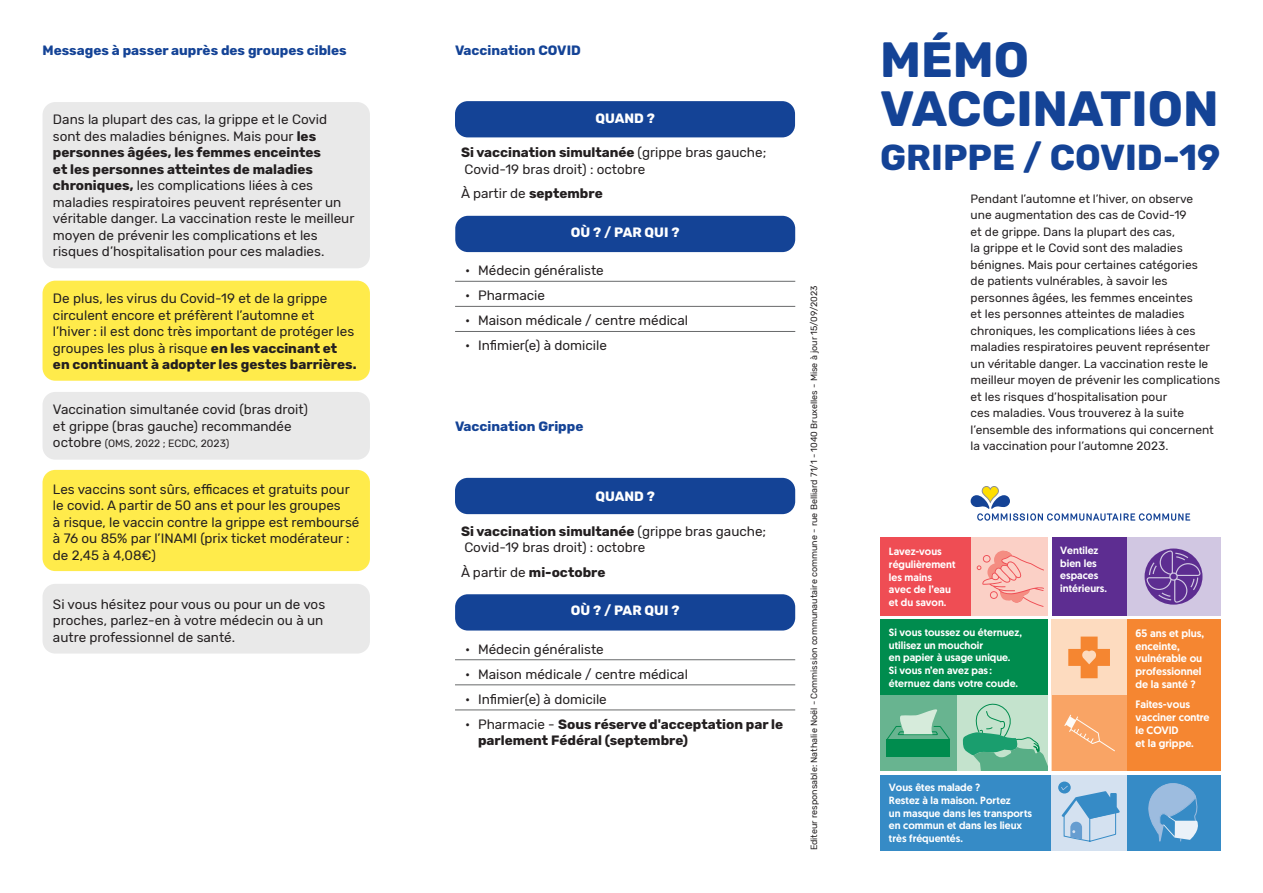
<style>
.page{position:relative;width:1263px;height:893px;background:#fff}
.page>*{position:absolute;margin:0;border:0;box-sizing:border-box;transform-origin:0 0}
.t1{font:700 49.35px/49.3px "Rubik";color:#144396}
.t2{font:700 36px "Rubik";color:#144396}
.t3{font:13.5px/16.5px "Rubik";color:#231f20}
.t4{font:700 13.5px/16.5px "Rubik";color:#231f20}
.t5{font:700 13.5px "Rubik";color:#144396}
.t6{font:700 13.5px "Rubik";color:#fff}
.t7{font:12px/16.5px "Rubik";color:#231f20}
.t8{font:500 10.8px/12.9px "Geomanist";color:#fff}
.t9{font:500 10.5px/12.6px "Geomanist";color:#fff}
.t10{font:10.5px "Rubik";color:#231f20}
.t11{font:9px "Rubik";color:#231f20}
.s1{font-weight:700}
.s2{font-size:13.5px}
.s3{font-weight:400}
</style>
<div class="page">
<svg style="left:971px;top:486px;width:219px;height:35px"></svg>
<div style="left:43px;top:102px;width:327px;height:166px;background:#e9e9e9;border-radius:13px"></div>
<div style="left:43px;top:281px;width:327px;height:100px;background:#ffeb4b;border-radius:13px"></div>
<div style="left:43px;top:392px;width:327px;height:68px;background:#e9e9e9;border-radius:13px"></div>
<div style="left:43px;top:470px;width:327px;height:101px;background:#ffeb4b;border-radius:13px"></div>
<div style="left:43px;top:584px;width:327px;height:70px;background:#e9e9e9;border-radius:13px"></div>
<div style="left:455px;top:216px;width:340px;height:36px;background:#144396;border-radius:13px"></div>
<div style="left:455px;top:101px;width:340px;height:36px;background:#144396;border-radius:13px"></div>
<hr style="left:455px;top:281px;width:340px;height:1px;background:#686a6b">
<hr style="left:455px;top:306px;width:340px;height:1px;background:#686a6b">
<hr style="left:455px;top:331px;width:340px;height:1px;background:#686a6b">
<div style="left:455px;top:594px;width:340px;height:36px;background:#144396;border-radius:13px"></div>
<div style="left:455px;top:478px;width:340px;height:36px;background:#144396;border-radius:13px"></div>
<hr style="left:455px;top:659px;width:340px;height:1px;background:#686a6b">
<hr style="left:455px;top:685px;width:340px;height:1px;background:#686a6b">
<hr style="left:455px;top:710px;width:340px;height:1px;background:#686a6b">
<div style="left:880px;top:538px;width:91px;height:78px;background:#ef4d54"></div>
<div style="left:971px;top:538px;width:77px;height:78px;background:#fbd0c6"></div>
<svg style="left:977px;top:551px;width:67px;height:56px"></svg>
<div style="left:880px;top:620px;width:168px;height:75px;background:#008c4e"></div>
<div style="left:880px;top:695px;width:77px;height:76px;background:#68b490"></div>
<div style="left:957px;top:695px;width:91px;height:76px;background:#c4e3cd"></div>
<svg style="left:962px;top:703px;width:86px;height:68px"></svg>
<div style="left:887px;top:739px;width:63px;height:18px;background:#008c4e"></div>
<svg style="left:886px;top:709px;width:64px;height:32px"></svg>
<div style="left:1052px;top:538px;width:77px;height:78px;background:#5d2d91"></div>
<div style="left:1126px;top:538px;width:94px;height:78px;background:#d1c7e2"></div>
<svg style="left:1144px;top:548px;width:58px;height:57px"></svg>
<div style="left:1052px;top:620px;width:74px;height:151px;background:#fddbbf"></div>
<div style="left:1126px;top:620px;width:94px;height:151px;background:#f58631"></div>
<svg style="left:1068px;top:637px;width:42px;height:41px"></svg>
<div style="left:880px;top:775px;width:340px;height:75px;background:#368bc6"></div>
<div style="left:1051px;top:775px;width:76px;height:75px;background:#d4e1f0"></div>
<svg style="left:1148px;top:783px;width:50px;height:59px"></svg>
<div style="left:1052px;top:695px;width:74px;height:76px;background:#f9a465"></div>
<svg style="left:1064px;top:715px;width:51px;height:36px"></svg>
<svg style="left:1058px;top:781px;width:13px;height:12px"></svg>
<svg style="left:1060px;top:783px;width:60px;height:59px"></svg>
<p class="t5" style="left:43px;top:42px;width:306px">Messages à passer auprès des groupes cibles</p>
<p class="t3" style="left:53px;top:112px;width:303px">Dans la plupart des cas, la grippe et le Covid sont des maladies bénignes. Mais pour <span class="s1">les personnes âgées, les femmes enceintes<br>et les personnes atteintes de maladies chroniques,</span> les complications liées à ces maladies respiratoires peuvent représenter un véritable danger. La vaccination reste le meilleur moyen de prévenir les complications et les risques d’hospitalisation pour ces maladies.</p>
<p class="t3" style="left:53px;top:290px;width:305px">De plus, les virus du Covid-19 et de la grippe circulent encore et préfèrent l’automne et<br>l’hiver : il est donc très important de protéger les groupes les plus à risque <span class="s1">en les vaccinant et en continuant à adopter les gestes barrières.</span></p>
<p class="t3" style="left:53px;top:402px;width:256px">Vaccination simultanée covid (bras droit) et grippe (bras gauche) recommandée</p>
<p class="t10" style="left:53px;top:438px;width:178px"><span class="s2">octobre</span> (OMS, 2022 ; ECDC, 2023)</p>
<p class="t3" style="left:53px;top:481px;width:308px">Les vaccins sont sûrs, efficaces et gratuits pour le covid. A partir de 50 ans et pour les groupes<br>à risque, le vaccin contre la grippe est remboursé à 76 ou 85% par l’INAMI (prix ticket modérateur : de 2,45 à 4,08€)</p>
<p class="t3" style="left:53px;top:596px;width:274px">Si vous hésitez pour vous ou pour un de vos proches, parlez-en à votre médecin ou à un autre professionnel de santé.</p>
<p class="t5" style="left:455px;top:43px;width:127px">Vaccination COVID</p>
<p class="t6" style="left:595px;top:110px;width:61px">QUAND ?</p>
<p class="t3" style="left:461px;top:145px;width:307px"><span class="s1">Si vaccination simultanée</span> (grippe bras gauche;<br>Covid-19 bras droit) : octobre</p>
<p class="t3" style="left:461px;top:186px;width:143px">À partir de <span class="s1">septembre</span></p>
<p class="t6" style="left:571px;top:224px;width:110px">OÙ ? / PAR QUI ?</p>
<p class="t3" style="left:465px;top:263px;width:140px">• Médecin généraliste</p>
<p class="t3" style="left:465px;top:288px;width:81px">• Pharmacie</p>
<p class="t3" style="left:465px;top:313px;width:224px">• Maison médicale / centre médical</p>
<p class="t3" style="left:465px;top:338px;width:143px">• Infimier(e) à domicile</p>
<p class="t5" style="left:455px;top:419px;width:130px">Vaccination Grippe</p>
<p class="t6" style="left:595px;top:488px;width:61px">QUAND ?</p>
<p class="t3" style="left:461px;top:523px;width:307px"><span class="s1">Si vaccination simultanée</span> (grippe bras gauche;<br>Covid-19 bras droit) : octobre</p>
<p class="t4" style="left:461px;top:564px;width:146px"><span class="s3">À partir de</span> mi-octobre</p>
<p class="t6" style="left:571px;top:603px;width:110px">OÙ ? / PAR QUI ?</p>
<p class="t3" style="left:465px;top:641px;width:140px">• Médecin généraliste</p>
<p class="t3" style="left:465px;top:666px;width:224px">• Maison médicale / centre médical</p>
<p class="t3" style="left:465px;top:691px;width:143px">• Infimier(e) à domicile</p>
<p class="t4" style="left:478px;top:716px;width:307px;text-indent:-13px"><span class="s3">• Pharmacie -</span> Sous réserve d'acceptation par le parlement Fédéral (septembre)</p>
<p class="t11" style="left:809px;top:850px;width:567px;rotate:-90deg">Editeur responsable: Nathalie Noël - Commission communautaire commune - rue Belliard 71/1 - 1040 Bruxelles - Mise à jour 15/09/2023</p>
<h1 class="t1" style="left:880px;top:37px;width:340px">MÉMO<br>VACCINATION</h1>
<h2 class="t2" style="left:880px;top:136px;width:342px">GRIPPE / COVID-19</h2>
<p class="t7" style="left:971px;top:190px;width:251px">Pendant l’automne et l’hiver, on observe<br>une augmentation des cas de Covid-19<br>et de grippe. Dans la plupart des cas,<br>la grippe et le Covid sont des maladies bénignes. Mais pour certaines catégories<br>de patients vulnérables, à savoir les personnes âgées, les femmes enceintes<br>et les personnes atteintes de maladies chroniques, les complications liées à ces maladies respiratoires peuvent représenter un véritable danger. La vaccination reste le meilleur moyen de prévenir les complications et les risques d’hospitalisation pour<br>ces maladies. Vous trouverez à la suite l’ensemble des informations qui concernent la vaccination pour l’automne 2023.</p>
<p class="t9" style="left:889px;top:545px;width:68px">Lavez-vous régulièrement les mains avec de l’eau et du savon.</p>
<p class="t9" style="left:889px;top:626px;width:134px">Si vous toussez ou éternuez, utilisez un mouchoir<br>en papier à usage unique.<br>Si vous n’en avez pas : éternuez dans votre coude.</p>
<p class="t9" style="left:1060px;top:544px;width:48px">Ventilez bien les espaces intérieurs.</p>
<p class="t9" style="left:889px;top:781px;width:145px">Vous êtes malade ?<br>Restez à la maison. Portez<br>un masque dans les transports en commun et dans les lieux très fréquentés.</p>
<p class="t8" style="left:1135px;top:626px;width:70px">65 ans et plus, enceinte, vulnérable ou professionnel de la santé ?</p>
<p class="t8" style="left:1135px;top:698px;width:75px">Faites-vous vacciner contre le COVID<br>et la grippe.</p>
</div>
